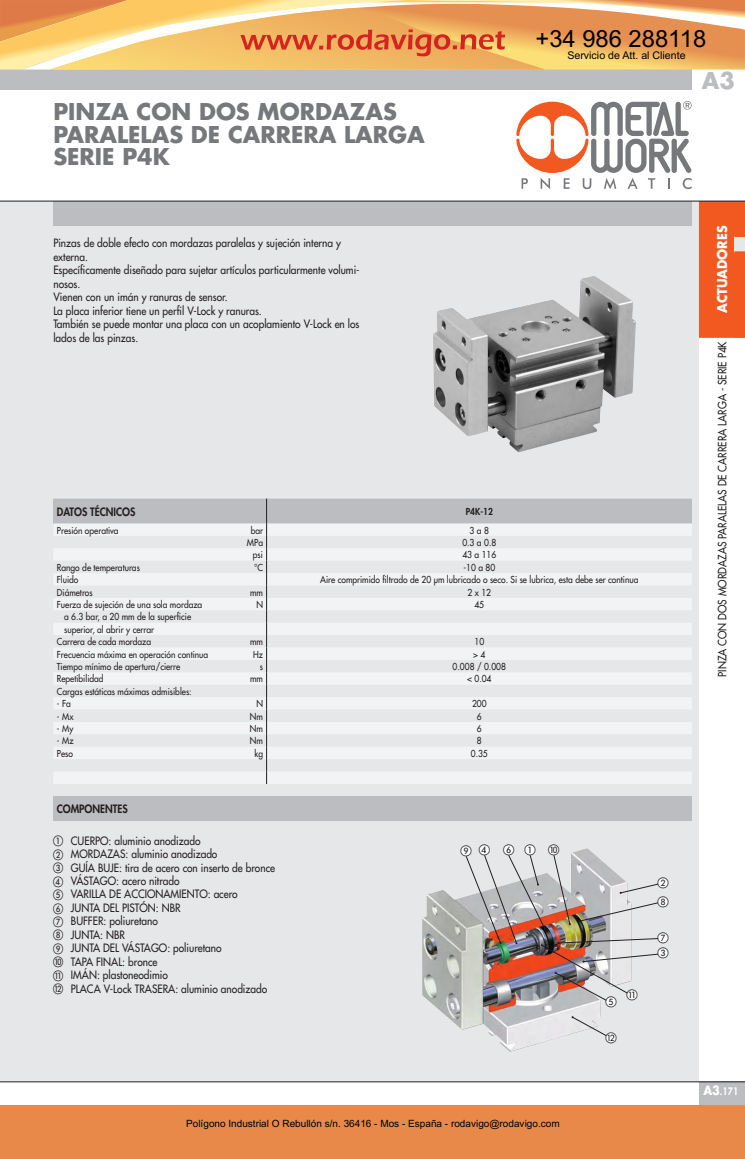
<style>
.page{position:relative;width:745px;height:1159px;background:#fff}
.page>*{position:absolute;margin:0;border:0;box-sizing:border-box;transform-origin:0 0}
.t1{font:23.75px "Arial";color:#000}
.t2{font:700 22.5px/22.5px "Futura Std";color:#76787b}
.t3{font:700 22.5px "Futura Std";color:#bcbdc0}
.t4{font:700 13.12px "Futura Std";color:#fff;scale:.95 1}
.t5{font:500 11.25px/13.5px "Futura Std";color:#231f20;scale:.9 1}
.t6{font:800 11.25px "Futura Std";color:#231f20;scale:.9 1}
.t7{font:11.25px/18.6px "European Pi One";color:#231f20}
.t8{font:10.62px "Arial";color:#000}
.t9{font:10px "Arial";color:#000}
.t10{font:800 10px "Futura Std";color:#fff;scale:.9 1}
.t11{font:500 9.38px "Futura Std";color:#231f20;scale:.9 1}
.t12{font:800 9.38px "Futura Std";color:#231f20;scale:.9 1}
.s1{font-family:"European Pi One";font-weight:400}
.s2{font-weight:700;font-size:12.5px}
</style>
<div class="page">
<div style="left:698px;top:1081px;width:46px;height:25px;background:#bcbdc0"></div>
<div style="left:0;top:54px;width:691px;height:35px;background:#bcbdc0"></div>
<svg style="left:516px;top:101px;width:175px;height:88px"></svg>
<div style="left:698px;top:201px;width:46px;height:138px;background:#f15921"></div>
<hr style="left:698px;top:338px;width:46px;height:2px;background:#fff">
<div style="left:733px;top:236px;width:11px;height:17px;background:#e6e7e9"></div>
<svg style="left:733px;top:251px;width:11px;height:2px"></svg>
<div style="left:0;top:201px;width:698px;height:880px;background:#e6e7e9"></div>
<div style="left:53px;top:201px;width:638px;height:25px;background:#bcbdc0"></div>
<div style="left:53px;top:796px;width:638px;height:25px;background:#bcbdc0"></div>
<img style="left:433px;top:276px;width:202px;height:176px">
<svg style="left:53px;top:498px;width:638px;height:286px"></svg>
<img style="left:422px;top:848px;width:194px;height:203px">
<div style="left:525px;top:845px;width:10px;height:10px;background:#fff;border-radius:50%"></div>
<div style="left:657px;top:878px;width:10px;height:10px;background:#fff;border-radius:50%"></div>
<div style="left:657px;top:897px;width:10px;height:10px;background:#fff;border-radius:50%"></div>
<div style="left:460px;top:846px;width:10px;height:10px;background:#fff;border-radius:50%"></div>
<div style="left:657px;top:933px;width:10px;height:10px;background:#fff;border-radius:50%"></div>
<div style="left:657px;top:948px;width:10px;height:10px;background:#fff;border-radius:50%"></div>
<div style="left:605px;top:997px;width:10px;height:10px;background:#fff;border-radius:50%"></div>
<svg style="left:571px;top:1016px;width:36px;height:20px"></svg>
<div style="left:605px;top:1032px;width:10px;height:10px;background:#fff;border-radius:50%"></div>
<div style="left:548px;top:845px;width:10px;height:10px;background:#fff;border-radius:50%"></div>
<div style="left:479px;top:845px;width:10px;height:10px;background:#fff;border-radius:50%"></div>
<img style="left:465px;top:854px;width:193px;height:147px">
<div style="left:503px;top:845px;width:10px;height:10px;background:#fff;border-radius:50%"></div>
<hr style="left:0;top:201px;width:744px;height:1px;background:#231f20">
<hr style="left:0;top:1081px;width:744px;height:1px;background:#231f20">
<div style="left:0;top:1105px;width:744px;height:54px;background:#e88949"></div>
<svg style="left:0;top:0;width:744px;height:70px"></svg>
<h1 class="t1" style="left:535px;top:22px;width:172px">+34 986 288118</h1>
<h2 class="t2" style="left:53px;top:100px;width:372px">PINZA CON DOS MORDAZAS<br>PARALELAS DE CARRERA LARGA<br>SERIE P4K</h2>
<p class="t8" style="left:567px;top:48px;width:120px">Servicio de Att. al Cliente</p>
<h2 class="t3" style="left:701px;top:66px;width:35px">A3</h2>
<p class="t5" style="left:53px;top:236px;width:341px">Pinzas de doble efecto con mordazas paralelas y sujeción interna y externa.<br>Específicamente diseñado para sujetar artículos particularmente volumi&shy;nosos.<br>Vienen con un imán y ranuras de sensor.<br>La placa inferior tiene un perfil V-Lock y ranuras.<br>También se puede montar una placa con un acoplamiento V-Lock en los lados de las pinzas.</p>
<p class="t6" style="left:57px;top:504px;width:89px">DATOS TÉCNICOS</p>
<p class="t12" style="left:465px;top:505px;width:32px">P4K-12</p>
<p class="t11" style="left:57px;top:524px;width:70px">Presión operativa</p>
<p class="t11" style="left:250px;top:524px;width:15px">bar</p>
<p class="t11" style="left:469px;top:524px;width:23px">3 a 8</p>
<p class="t11" style="left:247px;top:536px;width:19px">MPa</p>
<p class="t11" style="left:462px;top:536px;width:39px">0.3 a 0.8</p>
<p class="t11" style="left:253px;top:549px;width:13px">psi</p>
<p class="t11" style="left:462px;top:549px;width:39px">43 a 116</p>
<p class="t11" style="left:57px;top:561px;width:94px">Rango de temperaturas</p>
<p class="t11" style="left:254px;top:561px;width:11px">°C</p>
<p class="t11" style="left:463px;top:561px;width:37px">-10 a 80</p>
<p class="t11" style="left:57px;top:574px;width:25px">Fluido</p>
<p class="t11" style="left:320px;top:574px;width:355px">Aire comprimido filtrado de 20 μm lubricado o seco. Si se lubrica, esta debe ser continua</p>
<p class="t11" style="left:57px;top:586px;width:41px">Diámetros</p>
<p class="t11" style="left:250px;top:586px;width:16px">mm</p>
<p class="t11" style="left:467px;top:586px;width:28px">2 x 12</p>
<p class="t11" style="left:57px;top:598px;width:163px">Fuerza de sujeción de una sola mordaza</p>
<p class="t11" style="left:256px;top:598px;width:9px">N</p>
<p class="t11" style="left:474px;top:598px;width:12px">45</p>
<p class="t11" style="left:64px;top:611px;width:142px">a 6.3 bar, a 20 mm de la superficie</p>
<p class="t11" style="left:64px;top:623px;width:101px">superior, al abrir y cerrar</p>
<p class="t11" style="left:57px;top:636px;width:106px">Carrera de cada mordaza</p>
<p class="t11" style="left:250px;top:636px;width:16px">mm</p>
<p class="t11" style="left:474px;top:636px;width:12px">10</p>
<p class="t11" style="left:57px;top:648px;width:170px">Frecuencia máxima en operación continua</p>
<p class="t11" style="left:253px;top:648px;width:12px">Hz</p>
<p class="t11" style="left:473px;top:648px;width:15px">&gt; 4</p>
<p class="t11" style="left:57px;top:660px;width:139px">Tiempo mínimo de apertura/cierre</p>
<p class="t11" style="left:260px;top:660px;width:5px">s</p>
<p class="t11" style="left:452px;top:660px;width:61px">0.008 / 0.008</p>
<p class="t11" style="left:57px;top:673px;width:53px">Repetibilidad</p>
<p class="t11" style="left:250px;top:673px;width:16px">mm</p>
<p class="t11" style="left:467px;top:673px;width:29px">&lt; 0.04</p>
<p class="t11" style="left:57px;top:685px;width:151px">Cargas estáticas máximas admisibles:</p>
<p class="t11" style="left:57px;top:698px;width:17px">- Fa</p>
<p class="t11" style="left:256px;top:698px;width:9px">N</p>
<p class="t11" style="left:471px;top:698px;width:18px">200</p>
<p class="t11" style="left:57px;top:710px;width:20px">- Mx</p>
<p class="t11" style="left:250px;top:710px;width:16px">Nm</p>
<p class="t11" style="left:476px;top:710px;width:7px">6</p>
<p class="t11" style="left:57px;top:722px;width:20px">- My</p>
<p class="t11" style="left:250px;top:722px;width:16px">Nm</p>
<p class="t11" style="left:476px;top:722px;width:7px">6</p>
<p class="t11" style="left:57px;top:735px;width:20px">- Mz</p>
<p class="t11" style="left:250px;top:735px;width:16px">Nm</p>
<p class="t11" style="left:476px;top:735px;width:7px">8</p>
<p class="t11" style="left:57px;top:747px;width:19px">Peso</p>
<p class="t11" style="left:254px;top:747px;width:11px">kg</p>
<p class="t11" style="left:470px;top:747px;width:20px">0.35</p>
<p class="t6" style="left:57px;top:802px;width:80px">COMPONENTES</p>
<p class="t5" style="left:53px;top:834px;width:248px"><span class="s1">A</span> CUERPO: aluminio anodizado<br><span class="s1">B</span> MORDAZAS: aluminio anodizado<br><span class="s1">C</span> GUÍA BUJE: tira de acero con inserto de bronce<br><span class="s1">D</span> VÁSTAGO: acero nitrado<br><span class="s1">E</span> VARILLA DE ACCIONAMIENTO: acero<br><span class="s1">F</span> JUNTA DEL PISTÓN: NBR<br><span class="s1">G</span> BUFFER: poliuretano<br><span class="s1">H</span> JUNTA: NBR<br><span class="s1">I</span> JUNTA DEL VÁSTAGO: poliuretano<br><span class="s1">J</span> TAPA FINAL: bronce<br><span class="s1">K</span> IMÁN: plastoneodimio<br><span class="s1">L</span> PLACA V-Lock TRASERA: aluminio anodizado</p>
<p class="t7" style="left:478px;top:840px;width:37px">D F</p>
<p class="t7" style="left:548px;top:840px;width:13px">J</p>
<p class="t7" style="left:524px;top:840px;width:13px">A</p>
<p class="t7" style="left:460px;top:841px;width:13px">I</p>
<p class="t7" style="left:605px;top:992px;width:13px">E</p>
<p class="t7" style="left:605px;top:1028px;width:13px">L</p>
<p class="t7" style="left:626px;top:985px;width:13px">K</p>
<p class="t7" style="left:657px;top:874px;width:13px">B<br>H</p>
<p class="t7" style="left:657px;top:930px;width:13px;line-height:15.6px">G<br>C</p>
<p class="t9" style="left:186px;top:1117px;width:375px">Polígono Industrial O Rebullón s/n. 36416 - Mos - España - rodavigo@rodavigo.com</p>
<p class="t4" style="left:713px;top:313px;width:94px;rotate:-90deg">ACTUADORES</p>
<p class="t5" style="left:715px;top:677px;width:374px;rotate:-90deg">PINZA CON DOS MORDAZAS PARALELAS DE CARRERA LARGA - SERIE P4K</p>
<p class="t10" style="left:703px;top:1085px;width:40px"><span class="s2">A3</span>.171</p>
</div>
